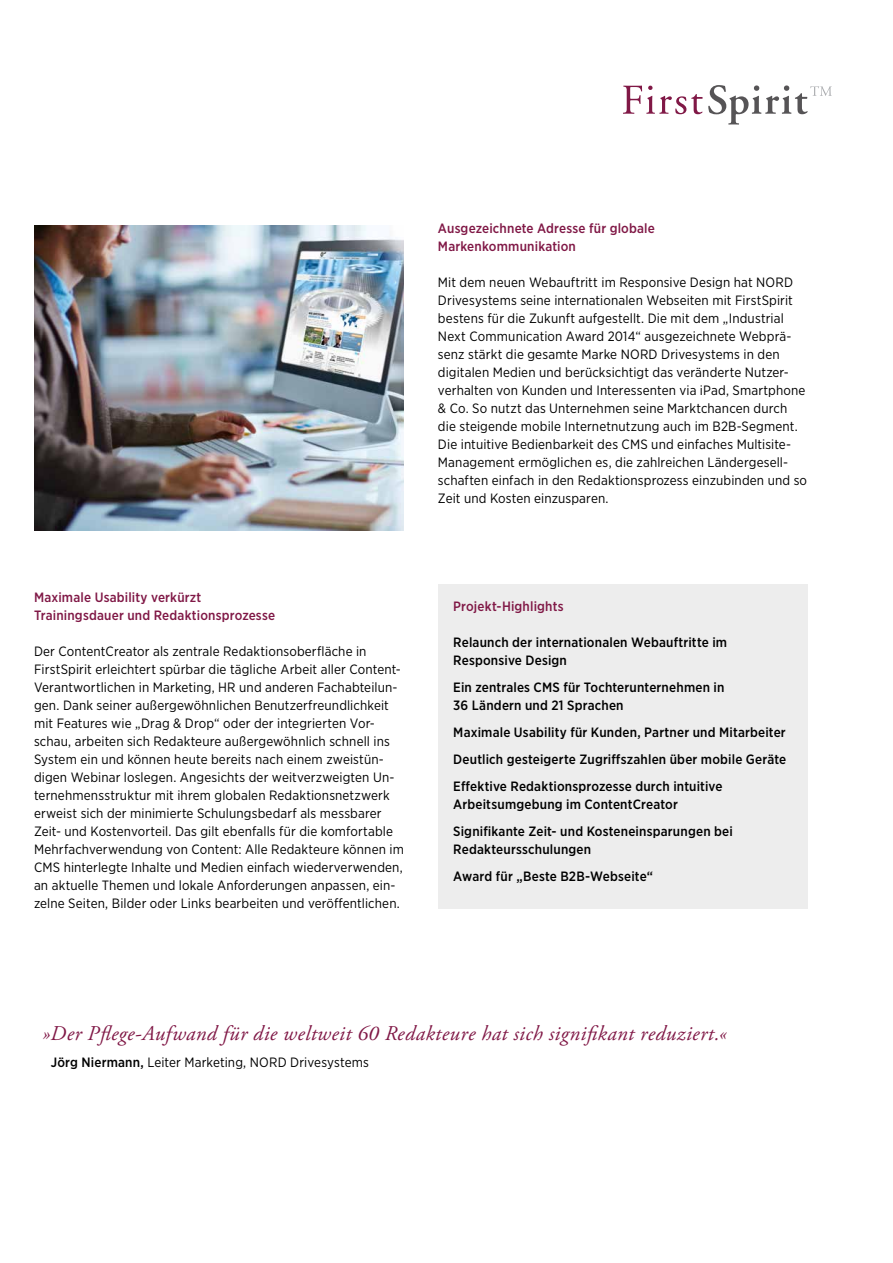
<style>
.page{position:relative;width:893px;height:1263px;background:#fff}
.page>*{position:absolute;margin:0;border:0;box-sizing:border-box;transform-origin:0 0}
.t1{font:italic 21px "Adobe Garamond Pro";letter-spacing:.02em;color:#801846}
.t2{font:13.5px/18px "Gotham Narrow";letter-spacing:.01em;color:#000}
.t3{font:500 13.5px/27px "Gotham Narrow";letter-spacing:.015em;color:#000}
.t4{font:500 13.5px/18px "Gotham Narrow";letter-spacing:.015em;color:#801846}
.s1{font-weight:500}
</style>
<div class="page">
<div style="left:438px;top:584px;width:370px;height:324px;background:#ededed"></div>
<img style="left:34px;top:226px;width:370px;height:304px">
<svg style="left:623px;top:85px;width:209px;height:40px"></svg>
<p class="t4" style="left:34px;top:588px;width:243px">Maximale Usability verkürzt<br>Trainingsdauer und Redaktionsprozesse</p>
<p class="t2" style="left:34px;top:642px;width:371px">Der ContentCreator als zentrale Redaktionsoberfläche in FirstSpirit erleichtert spürbar die tägliche Arbeit aller Content-Verantwortlichen in Marketing, HR und anderen Fachabteilun&shy;gen. Dank seiner außergewöhnlichen Benutzerfreundlichkeit mit Features wie „Drag &amp; Drop“ oder der integrierten Vor&shy;schau, arbeiten sich Redakteure außergewöhnlich schnell ins System ein und können heute bereits nach einem zweistün&shy;digen Webinar loslegen. Angesichts der weitverzweigten Un&shy;ternehmensstruktur mit ihrem globalen Redaktionsnetzwerk erweist sich der minimierte Schulungsbedarf als messbarer Zeit- und Kostenvorteil. Das gilt ebenfalls für die komfortable Mehrfachverwendung von Content: Alle Redakteure können im CMS hinterlegte Inhalte und Medien einfach wiederverwenden, an aktuelle Themen und lokale Anforderungen anpassen, ein&shy;zelne Seiten, Bilder oder Links bearbeiten und veröffentlichen.</p>
<p class="t4" style="left:438px;top:219px;width:218px">Ausgezeichnete Adresse für globale<br>Markenkommunikation</p>
<p class="t2" style="left:438px;top:273px;width:371px">Mit dem neuen Webauftritt im Responsive Design hat NORD Drivesystems seine internationalen Webseiten mit FirstSpirit bestens für die Zukunft aufgestellt. Die mit dem „Industrial Next Communication Award 2014“ ausgezeichnete Webprä&shy;senz stärkt die gesamte Marke NORD Drivesystems in den digitalen Medien und berücksichtigt das veränderte Nutzer&shy;verhalten von Kunden und Interessenten via iPad, Smartphone &amp; Co. So nutzt das Unternehmen seine Marktchancen durch die steigende mobile Internetnutzung auch im B2B-Segment.<br>Die intuitive Bedienbarkeit des CMS und einfaches Multisite-Management ermöglichen es, die zahlreichen Ländergesell&shy;schaften einfach in den Redaktionsprozess einzubinden und so Zeit und Kosten einzusparen.</p>
<p class="t4" style="left:453px;top:597px;width:112px">Projekt-Highlights</p>
<p class="t3" style="left:453px;top:633px;width:275px;line-height:18px">Relaunch der internationalen Webauftritte im<br>Responsive Design</p>
<p class="t3" style="left:453px;top:678px;width:273px;line-height:18px">Ein zentrales CMS für Tochterunternehmen in<br>36 Ländern und 21 Sprachen</p>
<p class="t3" style="left:453px;top:719px;width:335px;text-align:justify">Maximale Usability für Kunden, Partner und Mitarbeiter Deutlich gesteigerte Zugriffszahlen über mobile Geräte Effektive Redaktionsprozesse durch intuitive</p>
<p class="t3" style="left:453px;top:791px;width:281px">Arbeitsumgebung im ContentCreator<br>Signifikante Zeit- und Kosteneinsparungen bei</p>
<p class="t3" style="left:453px;top:836px;width:201px">Redakteursschulungen<br>Award für „Beste B2B-Webseite“</p>
<h1 class="t1" style="left:42px;top:1021px;width:687px">»Der Pflege-Aufwand für die weltweit 60 Redakteure hat sich signifikant reduziert.«</h1>
<p class="t2" style="left:51px;top:1053px;width:320px"><span class="s1">Jörg Niermann,</span> Leiter Marketing, NORD Drivesystems</p>
</div>
